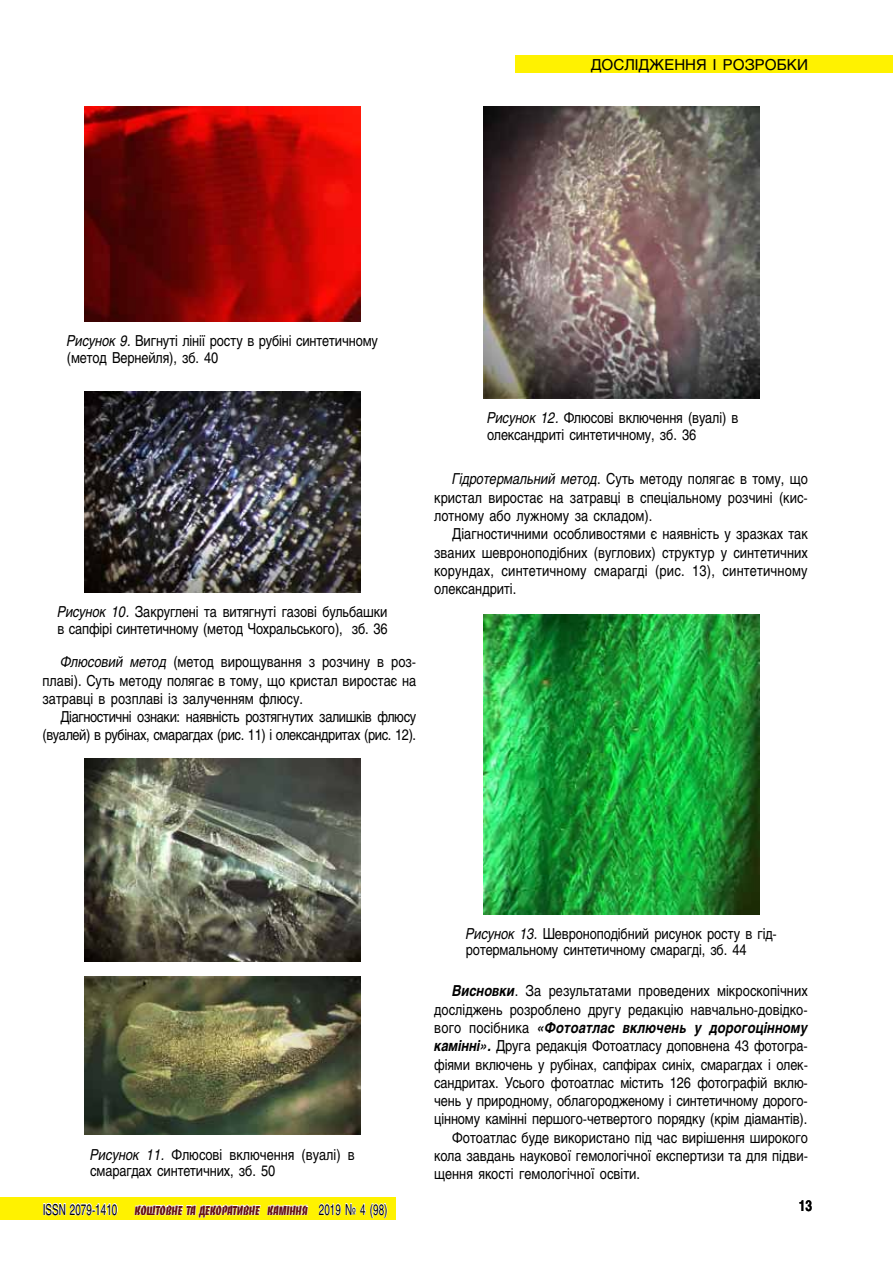
<style>
.page{position:relative;width:893px;height:1263px;background:#fff}
.page>*{position:absolute;margin:0;border:0;box-sizing:border-box;transform-origin:0 0}
.t1{font:15px/18.3px "Helios";letter-spacing:-.01em;color:#000;scale:.85 1}
.t2{font:15px/18.3px "Helios";letter-spacing:-.03em;color:#000;text-align:right;scale:.85 1}
.t3{font:italic 700 15px "Helios";letter-spacing:.015em;color:#000;scale:.85 1}
.t4{font:15px "Helios";letter-spacing:-.01em;color:#000}
.t5{font:700 15px "Helios";color:#000;scale:.8 1}
.t6{font:13.5px "Banco Heavy C";color:#671316;scale:.8 1}
.s1{font-style:italic}
.s2{font-family:"Helios";font-size:15px;color:#000}
.s3{font-weight:700;font-style:italic}
.s4{font-weight:400;font-style:normal}
</style>
<div class="page">
<div style="left:0;top:1197px;width:395px;height:23px;background:#fff200"></div>
<svg style="left:134px;top:1204px;width:127px;height:14px"></svg>
<svg style="left:267px;top:1204px;width:41px;height:11px"></svg>
<svg style="left:318px;top:1203px;width:70px;height:15px"></svg>
<svg style="left:44px;top:1202px;width:74px;height:13px"></svg>
<div style="left:515px;top:55px;width:378px;height:17px;background:#fff200"></div>
<img style="left:84px;top:107px;width:277px;height:215px">
<img style="left:84px;top:391px;width:277px;height:201px">
<img style="left:84px;top:758px;width:277px;height:203px">
<img style="left:84px;top:977px;width:277px;height:157px">
<img style="left:483px;top:107px;width:277px;height:292px">
<img style="left:483px;top:615px;width:277px;height:299px">
<p class="t4" style="left:591px;top:55px;width:219px">ДОСЛІДЖЕННЯ І РОЗРОБКИ</p>
<p class="t1" style="left:67px;top:332px;width:367px;line-height:16.5px"><span class="s1">Рисунок 9.</span> Вигнуті лінії росту в рубіні синтетичному (метод Вернейля), зб. 40</p>
<p class="t1" style="left:57px;top:603px;width:390px;line-height:16.5px"><span class="s1">Рисунок 10.</span> Закруглені та витягнуті газові бульбашки в сапфірі синтетичному (метод Чохральського), зб. 36</p>
<p class="t1" style="left:43px;top:653px;width:441px;text-align:justify;text-indent:18px"><span class="s1">Флюсовий метод</span> (метод вирощування з розчину в роз&shy;плаві). Суть методу полягає в тому, що кристал виростає на затравці в розплаві із залученням флюсу.</p>
<p class="t2" style="left:43px;top:707px;width:441px">Діагностичні ознаки: наявність розтягнутих залишків флюсу (вуалей) в рубінах, смарагдах (рис. 11) і олександритах (рис. 12).</p>
<p class="t1" style="left:487px;top:410px;width:297px;line-height:16.5px"><span class="s1">Рисунок 12.</span> Флюсові включення (вуалі) в олександриті синтетичному, зб. 36</p>
<p class="t1" style="left:434px;top:470px;width:441px;text-align:justify;text-indent:18px"><span class="s1">Гідротермальний метод</span>. Суть методу полягає в тому, що кристал виростає на затравці в спеціальному розчині (кис&shy;лотному або лужному за складом).</p>
<p class="t1" style="left:434px;top:525px;width:441px;text-align:justify;text-indent:18px">Діагностичними особливостями є наявність у зразках так званих шевроноподібних (вуглових) структур у синтетичних корундах, синтетичному смарагді (рис. 13), синтетичному олександриті.</p>
<p class="t1" style="left:90px;top:1146px;width:313px;line-height:16.5px"><span class="s1">Рисунок 11.</span> Флюсові включення (вуалі) в смарагдах синтетичних, зб. 50</p>
<p class="t6" style="left:43px;top:1202px;width:432px"><span class="s2">ISSN 2079-1410</span> коштовне та декоративне каміння <span class="s2">2019 № 4 (98)</span></p>
<p class="t1" style="left:466px;top:925px;width:367px;line-height:16.5px"><span class="s1">Рисунок 13.</span> Шевроноподібний рисунок росту в гід&shy;ротермальному синтетичному смарагді, зб. 44</p>
<p class="t1" style="left:452px;top:982px;width:420px"><span class="s3">Висновки</span>. За результатами проведених мікроскопічних</p>
<p class="t1" style="left:434px;top:1000px;width:441px">досліджень розроблено другу редакцію навчально-довідко-</p>
<p class="t3" style="left:434px;top:1019px;width:441px"><span class="s4">вого посібника</span> «Фотоатлас включень у дорогоцінному</p>
<p class="t1" style="left:434px;top:1037px;width:441px"><span class="s3">камінні».</span> Друга редакція Фотоатласу доповнена 43 фотогра-</p>
<p class="t1" style="left:434px;top:1055px;width:441px">фіями включень у рубінах, сапфірах синіх, смарагдах і олек-</p>
<p class="t1" style="left:434px;top:1073px;width:441px">сандритах. Усього фотоатлас містить 126 фотографій вклю-</p>
<p class="t1" style="left:434px;top:1091px;width:441px">чень у природному, облагородженому і синтетичному дорого-</p>
<p class="t1" style="left:434px;top:1110px;width:440px">цінному камінні першого-четвертого порядку (крім діамантів).</p>
<p class="t1" style="left:452px;top:1128px;width:420px">Фотоатлас буде використано під час вирішення широкого</p>
<p class="t1" style="left:434px;top:1146px;width:441px">кола завдань наукової гемологічної експертизи та для підви-</p>
<p class="t1" style="left:434px;top:1164px;width:244px">щення якості гемологічної освіти.</p>
<p class="t5" style="left:799px;top:1197px;width:18px">13</p>
</div>
